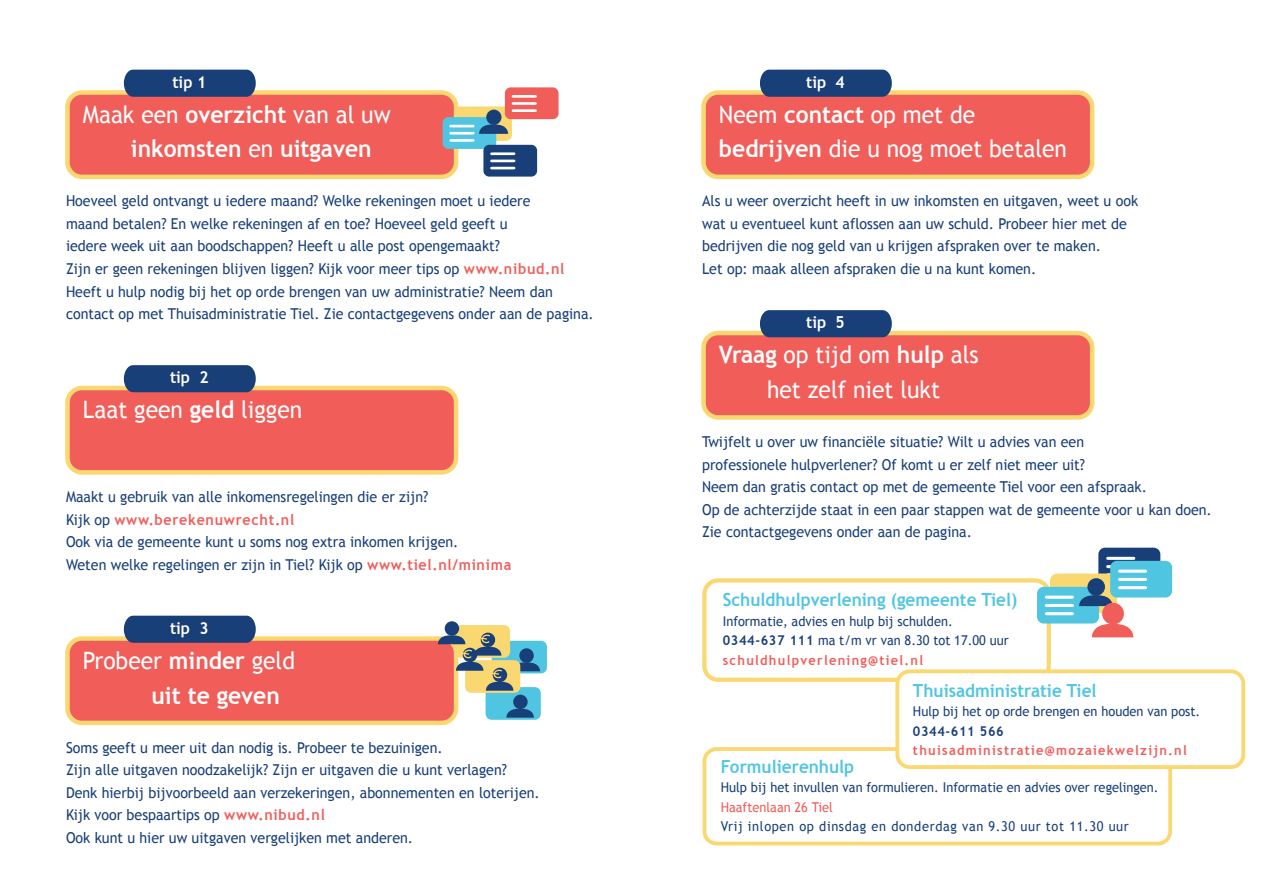
<style>
.page{position:relative;width:1263px;height:893px;background:#fff}
.page>*{position:absolute;margin:0;border:0;box-sizing:border-box;transform-origin:0 0}
.t1{font:24px/34.5px "Trebuchet MS";color:#fff;scale:.95 1}
.t2{font:700 24px/34.5px "Trebuchet MS";color:#fff;scale:.95 1}
.t3{font:700 18px "Trebuchet MS";color:#50c5e1;scale:.95 1}
.t4{font:700 16.5px "Trebuchet MS";color:#fff;scale:.95 1}
.t5{font:15px/22.5px "Trebuchet MS";color:#193f78;scale:.95 1}
.t6{font:13.5px/19.5px "Trebuchet MS";color:#193f78;scale:.95 1}
.t7{font:13.5px "Trebuchet MS";letter-spacing:.05em;color:#193f78;scale:.95 1}
.t8{font:700 13.5px "Trebuchet MS";letter-spacing:.1em;color:#f15e5a;scale:.95 1}
.t9{font:13.5px "Trebuchet MS";color:#f15e5a;scale:.95 1}
.t10{font:700 13.5px "Trebuchet MS";letter-spacing:.05em;color:#193f78;scale:.95 1}
.s1{font-weight:400}
.s2{font-weight:700;color:#f15e5a}
.s3{font-weight:700}
</style>
<div class="page">
<div style="left:67px;top:92px;width:389px;height:85px;background:#f15e5a;border-radius:15px"></div>
<div style="left:65px;top:90px;width:393px;height:89px;border:4px solid #fad871;border-radius:15px"></div>
<svg style="left:124px;top:70px;width:132px;height:27px;background:#214379"></svg>
<div style="left:67px;top:638px;width:389px;height:85px;background:#f15e5a;border-radius:15px"></div>
<div style="left:65px;top:636px;width:393px;height:89px;border:4px solid #fad871;border-radius:15px"></div>
<svg style="left:124px;top:616px;width:132px;height:27px;background:#214379"></svg>
<div style="left:67px;top:388px;width:389px;height:84px;background:#f15e5a;border-radius:15px"></div>
<div style="left:65px;top:386px;width:393px;height:89px;border:4px solid #fad871;border-radius:15px"></div>
<svg style="left:124px;top:365px;width:132px;height:27px;background:#21447a"></svg>
<div style="left:703px;top:92px;width:389px;height:85px;background:#f15e5a;border-radius:15px"></div>
<div style="left:701px;top:90px;width:393px;height:89px;border:4px solid #fad871;border-radius:15px"></div>
<svg style="left:760px;top:70px;width:132px;height:27px;background:#214379"></svg>
<div style="left:703px;top:333px;width:389px;height:84px;background:#f15e5a;border-radius:15px"></div>
<div style="left:701px;top:331px;width:393px;height:89px;border:4px solid #fad871;border-radius:15px"></div>
<div style="left:702px;top:578px;width:349px;height:104px;border:4px solid #fad871;border-radius:14px"></div>
<svg style="left:760px;top:310px;width:132px;height:27px;background:#21447a"></svg>
<div style="left:702px;top:747px;width:470px;height:98px;border:4px solid #fad871;border-radius:12px"></div>
<div style="left:454px;top:106px;width:58px;height:35px;background:#fad871;border-radius:6px"></div>
<div style="left:443px;top:117px;width:53px;height:32px;background:#50c5e1;border-radius:6px"></div>
<hr style="left:451px;top:125px;width:22px;height:2px;background:#fff">
<hr style="left:451px;top:132px;width:22px;height:3px;background:#fff">
<hr style="left:451px;top:139px;width:22px;height:3px;background:#fff">
<div style="left:483px;top:145px;width:54px;height:32px;background:#193f78;border-radius:6px"></div>
<hr style="left:491px;top:152px;width:23px;height:3px;background:#fff">
<hr style="left:491px;top:160px;width:23px;height:2px;background:#fff">
<hr style="left:491px;top:167px;width:23px;height:2px;background:#fff">
<div style="left:505px;top:87px;width:53px;height:32px;background:#f15e5a;border-radius:6px"></div>
<hr style="left:513px;top:95px;width:22px;height:3px;background:#fff">
<hr style="left:513px;top:102px;width:22px;height:3px;background:#fff">
<hr style="left:513px;top:109px;width:22px;height:3px;background:#fff">
<div style="left:486px;top:110px;width:15px;height:15px;background:#193f78;border-radius:50%"></div>
<svg style="left:479px;top:124px;width:30px;height:10px"></svg>
<div style="left:492px;top:641px;width:55px;height:32px;background:#50c5e1;border-radius:6px"></div>
<div style="left:486px;top:687px;width:55px;height:33px;background:#50c5e1;border-radius:6px"></div>
<div style="left:513px;top:695px;width:15px;height:14px;background:#193f78;border-radius:50%"></div>
<svg style="left:506px;top:709px;width:28px;height:9px"></svg>
<div style="left:465px;top:660px;width:55px;height:33px;background:#fad871;border-radius:6px"></div>
<div style="left:455px;top:625px;width:55px;height:33px;background:#fad871;border-radius:6px"></div>
<div style="left:445px;top:621px;width:14px;height:15px;background:#193f78;border-radius:50%"></div>
<svg style="left:437px;top:633px;width:104px;height:58px"></svg>
<div style="left:1098px;top:548px;width:62px;height:36px;background:#193f78;border-radius:7px"></div>
<hr style="left:1108px;top:557px;width:26px;height:3px;background:#fff">
<hr style="left:1108px;top:565px;width:26px;height:3px;background:#fff">
<div style="left:1050px;top:573px;width:67px;height:40px;background:#fad871;border-radius:7px"></div>
<div style="left:1037px;top:587px;width:62px;height:36px;background:#50c5e1;border-radius:7px"></div>
<hr style="left:1046px;top:596px;width:26px;height:3px;background:#fff">
<hr style="left:1046px;top:604px;width:26px;height:3px;background:#fff">
<hr style="left:1046px;top:612px;width:26px;height:3px;background:#fff">
<div style="left:1110px;top:561px;width:62px;height:36px;background:#50c5e1;border-radius:7px"></div>
<hr style="left:1119px;top:570px;width:26px;height:3px;background:#fff">
<hr style="left:1119px;top:578px;width:26px;height:3px;background:#fff">
<hr style="left:1119px;top:586px;width:26px;height:3px;background:#fff">
<div style="left:1087px;top:578px;width:18px;height:18px;background:#193f78;border-radius:50%"></div>
<svg style="left:1079px;top:595px;width:34px;height:11px"></svg>
<div style="left:1102px;top:603px;width:22px;height:21px;background:#f15e5a;border-radius:50%"></div>
<svg style="left:1091px;top:624px;width:43px;height:13px"></svg>
<div style="left:897px;top:671px;width:346px;height:96px;background:#fff;border-radius:12px"></div>
<div style="left:895px;top:669px;width:350px;height:100px;border:4px solid #fad871;border-radius:12px"></div>
<p class="t4" style="left:172px;top:71px;width:37px">tip 1</p>
<h1 class="t2" style="left:131px;top:97px;width:275px;text-indent:-48px"><span class="s1">Maak een</span> overzicht <span class="s1">van al uw </span>inkomsten <span class="s1">en</span> uitgaven</h1>
<p class="t5" style="left:66px;top:190px;width:557px">Hoeveel geld ontvangt u iedere maand? Welke rekeningen moet u iedere<br>maand betalen? En welke rekeningen af en toe? Hoeveel geld geeft u<br>iedere week uit aan boodschappen? Heeft u alle post opengemaakt?<br>Zijn er geen rekeningen blijven liggen? Kijk voor meer tips op <span class="s2">www.nibud.nl </span>Heeft u hulp nodig bij het op orde brengen van uw administratie? Neem dan contact op met Thuisadministratie Tiel. Zie contactgegevens onder aan de pagina.</p>
<p class="t4" style="left:170px;top:367px;width:42px">tip 2</p>
<h1 class="t1" style="left:83px;top:393px;width:232px">Laat geen <span class="s3">geld</span> liggen</h1>
<p class="t5" style="left:66px;top:486px;width:470px">Maakt u gebruik van alle inkomensregelingen die er zijn?<br>Kijk op <span class="s2">www.berekenuwrecht.nl<br></span>Ook via de gemeente kunt u soms nog extra inkomen krijgen.<br>Weten welke regelingen er zijn in Tiel? Kijk op <span class="s2">www.tiel.nl/minima</span></p>
<p class="t4" style="left:170px;top:617px;width:42px">tip 3</p>
<h1 class="t2" style="left:152px;top:643px;width:153px;text-indent:-69px"><span class="s1">Probeer</span> minder <span class="s1">geld </span>uit te geven</h1>
<p class="t5" style="left:66px;top:736px;width:500px">Soms geeft u meer uit dan nodig is. Probeer te bezuinigen.<br>Zijn alle uitgaven noodzakelijk? Zijn er uitgaven die u kunt verlagen?<br>Denk hierbij bijvoorbeeld aan verzekeringen, abonnementen en loterijen.<br>Kijk voor bespaartips op <span class="s2">www.nibud.nl<br></span>Ook kunt u hier uw uitgaven vergelijken met anderen.</p>
<p class="t4" style="left:806px;top:71px;width:42px">tip 4</p>
<h1 class="t1" style="left:719px;top:98px;width:368px">Neem <span class="s3">contact</span> op met de <span class="s3">bedrijven</span> die u nog moet betalen</h1>
<p class="t5" style="left:702px;top:190px;width:460px">Als u weer overzicht heeft in uw inkomsten en uitgaven, weet u ook wat u eventueel kunt aflossen aan uw schuld. Probeer hier met de bedrijven die nog geld van u krijgen afspraken over te maken.<br>Let op: maak alleen afspraken die u na kunt komen.</p>
<p class="t4" style="left:806px;top:312px;width:42px">tip 5</p>
<h1 class="t1" style="left:719px;top:338px;width:275px;text-align:center"><span class="s3">Vraag</span> op tijd om <span class="s3">hulp</span> als het zelf niet lukt</h1>
<p class="t5" style="left:702px;top:431px;width:538px">Twijfelt u over uw financiële situatie? Wilt u advies van een<br>professionele hulpverlener? Of komt u er zelf niet meer uit?<br>Neem dan gratis contact op met de gemeente Tiel voor een afspraak.<br>Op de achterzijde staat in een paar stappen wat de gemeente voor u kan doen.<br>Zie contactgegevens onder aan de pagina.</p>
<p class="t3" style="left:723px;top:588px;width:312px">Schuldhulpverlening (gemeente Tiel)</p>
<p class="t6" style="left:723px;top:611px;width:302px">Informatie, advies en hulp bij schulden.<br><span class="s3">0344-637 111</span> ma t/m vr van 8.30 tot 17.00 uur <span class="s2">schuldhulpverlening@tiel.nl</span></p>
<p class="t3" style="left:913px;top:679px;width:195px">Thuisadministratie Tiel</p>
<p class="t6" style="left:913px;top:702px;width:304px">Hulp bij het op orde brengen en houden van post.</p>
<p class="t10" style="left:913px;top:723px;width:97px">0344-611 566</p>
<p class="t8" style="left:913px;top:742px;width:290px">thuisadministratie@mozaiekwelzijn.nl</p>
<p class="t3" style="left:721px;top:755px;width:142px">Formulierenhulp</p>
<p class="t6" style="left:721px;top:778px;width:462px">Hulp bij het invullen van formulieren. Informatie en advies over regelingen.</p>
<p class="t9" style="left:721px;top:799px;width:120px">Haaftenlaan 26 Tiel</p>
<p class="t7" style="left:721px;top:818px;width:431px">Vrij inlopen op dinsdag en donderdag van 9.30 uur tot 11.30 uur</p>
</div>
